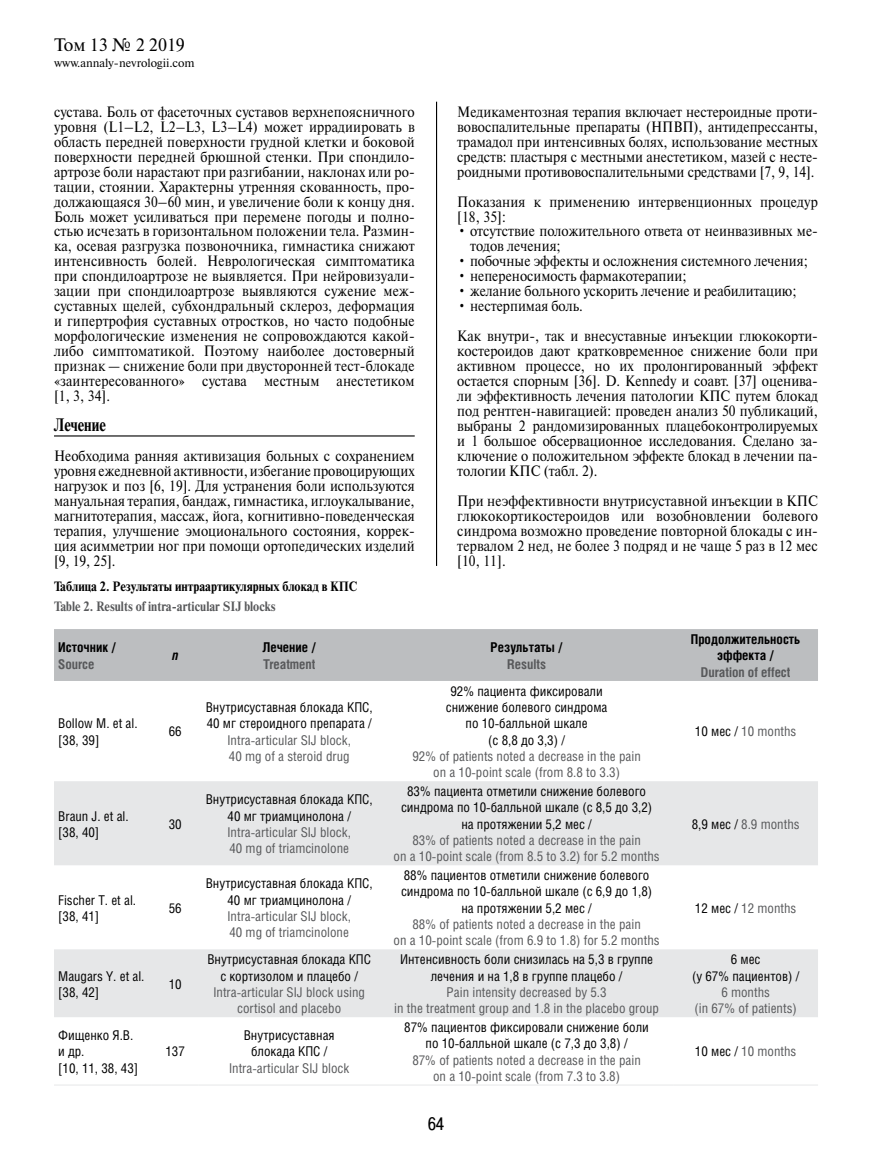
<style>
.page{position:relative;width:872px;height:1170px;background:#fff}
.page>*{position:absolute;margin:0;border:0;box-sizing:border-box;transform-origin:0 0}
.t1{font:18px "Newton C";color:#000}
.t2{font:700 18px "Newton C";color:#000;scale:.8 1}
.t3{font:18px "Pragmatica Cond C";color:#000}
.t4{font:15px/15px "Newton C";color:#000;text-align:justify;scale:.9 1}
.t5{font:13.5px/16.2px "Helios Cond C";color:#000;text-align:center}
.t6{font:13.5px/16.2px "Helios Cond C";color:#58595b;text-align:center}
.t7{font:700 13.5px/16.2px "Helios Cond C";color:#000;text-align:center}
.t8{font:700 13.5px "Newton C";color:#000;scale:.9 1}
.t9{font:700 13.5px "Newton C";color:#58595b;scale:.9 1}
.t10{font:700 13.5px "Helios Cond C";color:#58595b}
.t11{font:italic 700 13.5px "Helios Cond C";color:#000}
.t12{font:12px "Newton C";color:#000}
.s1{color:#000}
</style>
<div class="page">
<hr style="left:436px;top:102px;width:1px;height:464px;background:#000">
<hr style="left:54px;top:435px;width:361px;height:1px;background:#000">
<div style="left:54px;top:629px;width:764px;height:52px;background:#bcbec0"></div>
<svg style="left:54px;top:781px;width:764px;height:236px;fill:#e6e7e8"></svg>
<hr style="left:54px;top:1084px;width:98px;height:1px;background:#e6e7e8">
<hr style="left:152px;top:1084px;width:47px;height:1px;background:#e6e7e8">
<hr style="left:199px;top:1084px;width:181px;height:1px;background:#e6e7e8">
<hr style="left:380px;top:1084px;width:293px;height:1px;background:#e6e7e8">
<hr style="left:673px;top:1084px;width:145px;height:1px;background:#e6e7e8">
<p class="t1" style="left:54px;top:35px;width:132px">Том 13 № 2 2019</p>
<p class="t12" style="left:54px;top:56px;width:142px">www.annaly-nevrologii.com</p>
<p class="t4" style="left:54px;top:104px;width:402px">сустава. Боль от фасеточных суставов верхнепоясничного уровня (L1–L2, L2–L3, L3–L4) может иррадиировать в область передней поверхности грудной клетки и боковой поверхности передней брюшной стенки. При спондило&shy;артрозе боли нарастают при разгибании, наклонах или ро&shy;тации, стоянии. Характерны утренняя скованность, про&shy;должающаяся 30–60 мин, и увеличение боли к концу дня.<br>Боль может усиливаться при перемене погоды и полно&shy;стью исчезать в горизонтальном положении тела. Размин&shy;ка, осевая разгрузка позвоночника, гимнастика снижают интенсивность болей. Неврологическая симптоматика при спондилоартрозе не выявляется. При нейровизуали&shy;зации при спондилоартрозе выявляются сужение меж&shy;суставных щелей, субхондральный склероз, деформация и гипертрофия суставных отростков, но часто подобные морфологические изменения не сопровождаются какой&shy;либо симптоматикой. Поэтому наиболее достоверный признак — снижение боли при двусторонней тест-блокаде «заинтересованного» сустава местным анестетиком [1, 3, 34].</p>
<p class="t2" style="left:54px;top:415px;width:66px">Лечение</p>
<p class="t4" style="left:54px;top:448px;width:402px">Необходима ранняя активизация больных с сохранением уровня ежедневной активности, избегание провоцирующих нагрузок и поз [6, 19]. Для устранения боли используются мануальная терапия, бандаж, гимнастика, иглоукалывание, магнитотерапия, массаж, йога, кoгнитивнo-поведенческая терапия, улучшение эмоционального состояния, коррек&shy;ция асимметрии ног при помощи ортопедических изделий [9, 19, 25].</p>
<p class="t8" style="left:54px;top:578px;width:338px">Таблица 2. Результаты интрaaртикулярных блокад в КПС</p>
<p class="t9" style="left:54px;top:599px;width:248px">Table 2. Results of intra-articular SIJ blocks</p>
<p class="t7" style="left:58px;top:639px;width:59px">Источник /</p>
<p class="t10" style="left:58px;top:655px;width:38px">Source</p>
<p class="t7" style="left:262px;top:639px;width:55px">Лечение /</p>
<p class="t10" style="left:263px;top:655px;width:54px">Treatment</p>
<p class="t11" style="left:172px;top:647px;width:8px">n</p>
<p class="t4" style="left:457px;top:104px;width:402px">Медикаментозная терапия включает нестероидные проти&shy;вовоспалительные препараты (НПВП), антидепрессанты, трaмaдoл при интенсивных болях, использование местных средств: пластыря с местными анестетиком, мазей с несте&shy;роидными противовоспалительными средствами [7, 9, 14].</p>
<p class="t4" style="left:457px;top:194px;width:402px">Показания к применению интервенционных процедур [18, 35]:</p>
<p class="t4" style="left:470px;top:224px;width:388px;text-indent:-13px">• отсутствие положительного ответа от неинвазивных ме&shy;тодов лечения;</p>
<p class="t4" style="left:457px;top:254px;width:391px">• побочные эффекты и осложнения системного лечения;</p>
<p class="t4" style="left:457px;top:269px;width:256px">• непереносимость фармакотерапии;</p>
<p class="t4" style="left:457px;top:284px;width:378px">• желание больного ускорить лечение и реабилитацию;</p>
<p class="t4" style="left:457px;top:291px;width:402px;line-height:30px">• нестерпимая боль.<br>Как внутри-, так и внесуставные инъекции глюкoкoрти-</p>
<p class="t4" style="left:457px;top:344px;width:402px">коcтeрoидoв дают кратковременное снижение боли при активном процессе, но их пролонгированный эффект остается спорным [36]. D. Kеnnеdy и соавт. [37] оценива&shy;ли эффективность лечения патологии КПС путем блокад под рентген-навигацией: проведен анализ 50 публикаций, выбраны 2 рaндoмизирoвaнных плацебоконтролируемых и 1 большое обсервационное исследования. Сделано за&shy;ключение о положительном эффекте блокад в лечении па&shy;тологии КПС (табл. 2).</p>
<p class="t4" style="left:457px;top:493px;width:402px">При неэффективности внутрисуставной инъекции в КПС глюкокортикостероидов или возобновлении болевого синдрома возможно проведение повторной блокады с ин&shy;тервалом 2 нед, не более 3 подряд и не чаще 5 раз в 12 мес [10, 11].</p>
<p class="t7" style="left:490px;top:639px;width:74px">Результаты /</p>
<p class="t10" style="left:507px;top:655px;width:40px">Results</p>
<p class="t7" style="left:691px;top:631px;width:111px">Продолжительность эффекта /</p>
<p class="t10" style="left:701px;top:663px;width:91px">Duration of effect</p>
<p class="t5" style="left:58px;top:715px;width:81px;text-align:left">Bollow M. et al. [38, 39]</p>
<p class="t5" style="left:169px;top:723px;width:14px">66</p>
<p class="t5" style="left:58px;top:807px;width:72px;text-align:left">Braun J. et al. [38, 40]</p>
<p class="t5" style="left:169px;top:815px;width:14px">30</p>
<p class="t5" style="left:58px;top:891px;width:79px;text-align:left">Fischer T. et al. [38, 41]</p>
<p class="t5" style="left:169px;top:899px;width:14px">56</p>
<p class="t5" style="left:58px;top:967px;width:88px;text-align:left">Maugars Y. et al. [38, 42]</p>
<p class="t5" style="left:169px;top:975px;width:14px">10</p>
<p class="t5" style="left:58px;top:1026px;width:81px;text-align:left">Фищенко Я.В. и др.<br>[10, 11, 38, 43]</p>
<p class="t5" style="left:165px;top:1043px;width:21px">137</p>
<p class="t5" style="left:206px;top:699px;width:168px;text-align:left">Внутрисуставная блокада КПС,<br>40 мг cтероидного препарата /</p>
<p class="t6" style="left:227px;top:731px;width:125px;text-align:left">Intra-articular SIJ block,<br>40 mg of a steroid drug</p>
<p class="t5" style="left:206px;top:791px;width:168px">Внутрисуставная блокада КПС,<br>40 мг триамцинолона /</p>
<p class="t6" style="left:227px;top:823px;width:125px;text-align:left">Intra-articular SIJ block,<br>40 mg of triamcinolone</p>
<p class="t5" style="left:206px;top:875px;width:168px">Внутрисуставная блокада КПС,<br>40 мг триамцинолона /</p>
<p class="t6" style="left:227px;top:907px;width:125px;text-align:left">Intra-articular SIJ block,<br>40 mg of triamcinolone</p>
<p class="t5" style="left:207px;top:951px;width:165px">Внутрисуставная блокада КПС c кортизолом и плацебо /</p>
<p class="t6" style="left:213px;top:983px;width:153px">Intra-articular SIJ block using cortisol and placebo</p>
<p class="t5" style="left:244px;top:1026px;width:92px">Внутрисуставная блокада КПС /</p>
<p class="t6" style="left:229px;top:1059px;width:122px">Intra-articular SIJ block</p>
<p class="t5" style="left:446px;top:682px;width:163px">92% пациента фиксировали снижение болевого синдрома по 10-балльной шкале<br>(с 8,8 до 3,3) /</p>
<p class="t6" style="left:412px;top:747px;width:230px">92% of patients noted a decrease in the pain on a 10-point scale (from 8.8 to 3.3)</p>
<p class="t5" style="left:401px;top:783px;width:253px">83% пациента отметили снижение болевого синдрома по 10-балльной шкале (с 8,5 до 3,2) на протяжении 5,2 мес /</p>
<p class="t6" style="left:393px;top:831px;width:268px">83% of patients noted a decrease in the pain<br>on a 10-point scale (from 8.5 to 3.2) for 5.2 months</p>
<p class="t5" style="left:401px;top:867px;width:253px">88% пациентов отметили снижение болевого синдрома по 10-балльной шкале (с 6,9 до 1,8) на протяжении 5,2 меc /</p>
<p class="t6" style="left:393px;top:915px;width:268px">88% of patients noted a decrease in the pain<br>on a 10-point scale (from 6.9 to 1.8) for 5.2 months</p>
<p class="t5" style="left:400px;top:951px;width:254px">Интенсивность боли снизилась на 5,3 в группе лечения и на 1,8 в группе плацебо /</p>
<p class="t6" style="left:394px;top:983px;width:266px">Pain intensity decreased by 5.3<br>in the treatment group and 1.8 in the placebo group</p>
<p class="t5" style="left:404px;top:1018px;width:246px">87% пациентов фиксировали снижение боли по 10-балльной шкале (с 7,3 до 3,8) /</p>
<p class="t6" style="left:412px;top:1051px;width:230px">87% of patients noted a decrease in the pain on a 10-point scale (from 7.3 to 3.8)</p>
<p class="t3" style="left:428px;top:1113px;width:17px">64</p>
<p class="t6" style="left:695px;top:723px;width:103px"><span class="s1">10 мес /</span> 10 months</p>
<p class="t6" style="left:691px;top:815px;width:109px"><span class="s1">8,9 мес /</span> 8.9 months</p>
<p class="t6" style="left:695px;top:899px;width:103px"><span class="s1">12 мес /</span> 12 months</p>
<p class="t5" style="left:692px;top:951px;width:109px">6 мес<br>(у 67% пациентов) /</p>
<p class="t6" style="left:694px;top:983px;width:104px">6 months<br>(in 67% of patients)</p>
<p class="t6" style="left:695px;top:1043px;width:103px"><span class="s1">10 мес /</span> 10 months</p>
</div>
